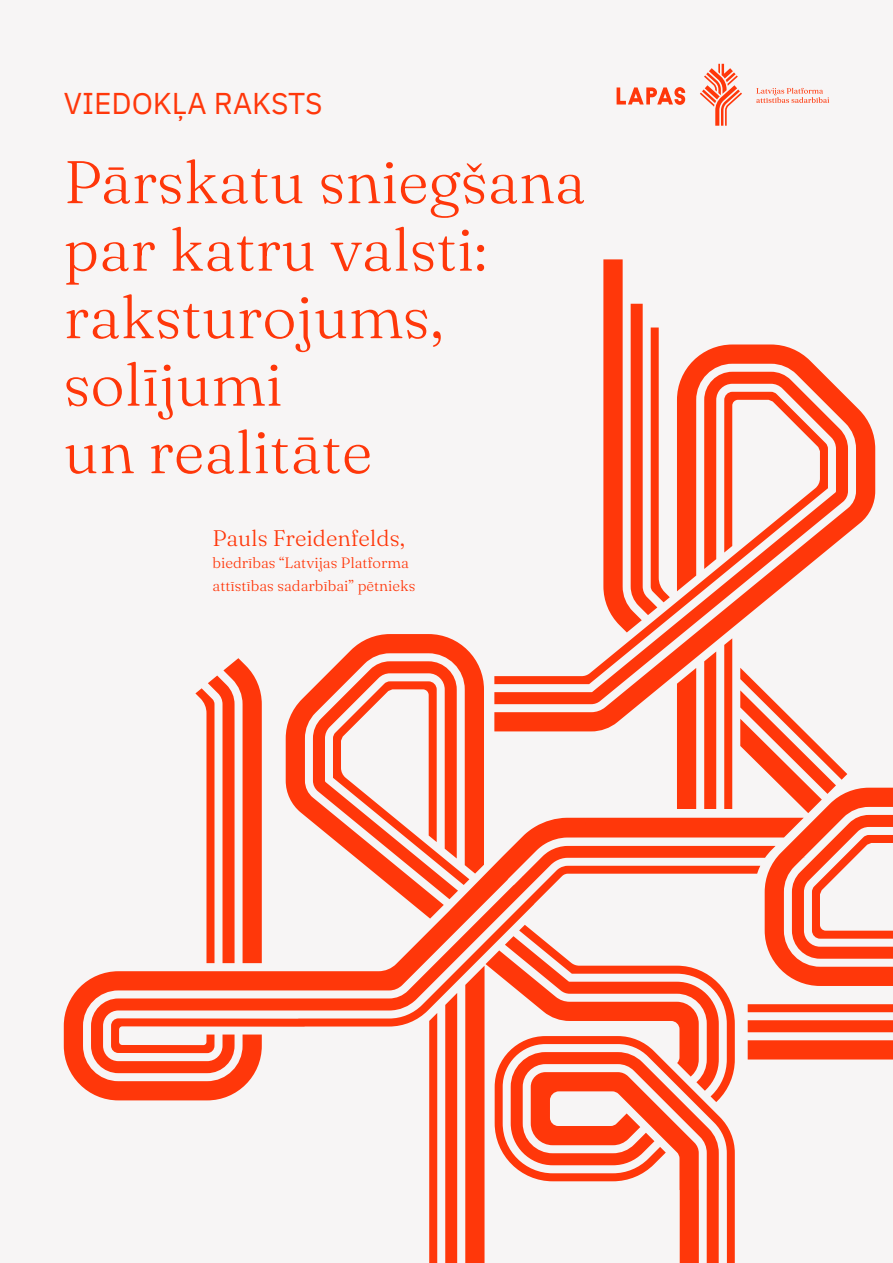
<style>
.page{position:relative;width:893px;height:1263px;background:#f7f5f5}
.page>*{position:absolute;margin:0;border:0;box-sizing:border-box;transform-origin:0 0}
.t1{font:300 60px/67.5px "Fraunces";color:#ff370a}
.t2{font:30px "IBM Plex Sans";color:#ff370a}
.t3{font:300 22.5px "Fraunces";color:#ff370a}
.t4{font:300 15px/22.5px "Fraunces";color:#ff370a}
</style>
<div class="page">
<svg style="left:700px;top:64px;width:42px;height:62px"></svg>
<svg style="left:617px;top:87px;width:68px;height:18px"></svg>
<svg style="left:756px;top:88px;width:73px;height:15px"></svg>
<svg style="left:286px;top:634px;width:163px;height:184px"></svg>
<svg style="left:64px;top:818px;width:249px;height:282px"></svg>
<svg style="left:684px;top:344px;width:191px;height:189px"></svg>
<svg style="left:91px;top:846px;width:222px;height:227px"></svg>
<svg style="left:677px;top:372px;width:171px;height:178px;fill:#ff370a"></svg>
<svg style="left:195px;top:658px;width:67px;height:208px"></svg>
<svg style="left:111px;top:866px;width:202px;height:235px"></svg>
<svg style="left:626px;top:392px;width:202px;height:246px"></svg>
<svg style="left:603px;top:259px;width:67px;height:373px"></svg>
<svg style="left:313px;top:638px;width:580px;height:625px"></svg>
<p class="t2" style="left:64px;top:81px;width:260px">VIEDOKĻA RAKSTS</p>
<p class="t1" style="left:64px;top:145px;width:523px">Pārskatu sniegšana par katru valsti: raksturojums, solījumi<br>un realitāte</p>
<p class="t3" style="left:213px;top:520px;width:194px">Pauls Freidenfelds,</p>
<p class="t4" style="left:213px;top:551px;width:204px">biedrības “Latvijas Platforma attīstības sadarbībai” pētnieks</p>
</div>
